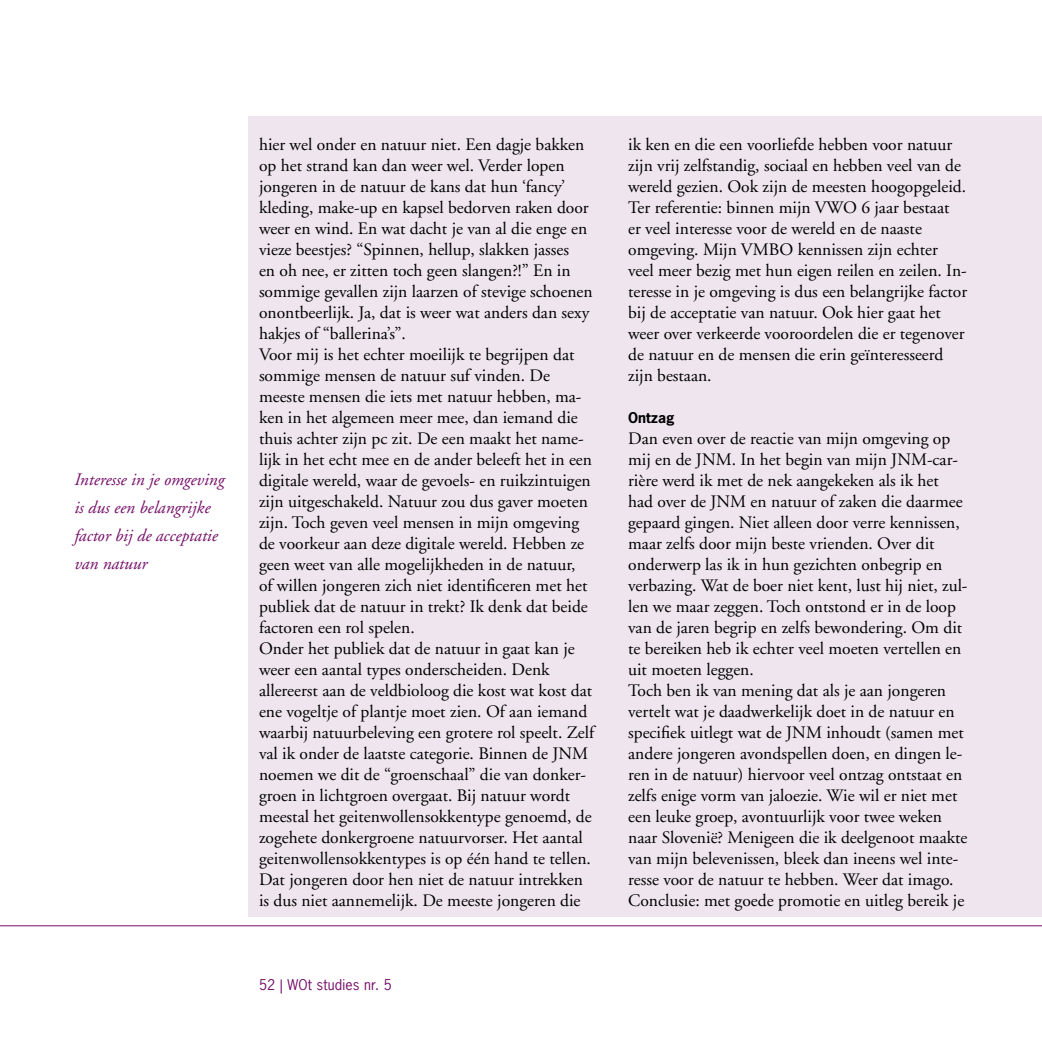
<style>
.page{position:relative;width:1042px;height:1042px;background:#fff}
.page>*{position:absolute;margin:0;border:0;box-sizing:border-box;transform-origin:0 0}
.t1{font:17.5px/21px "Adobe Garamond";color:#000}
.t2{font:italic 17.5px/28px "Adobe Garamond";color:#750d68}
.t3{font:14px "News Gothic";letter-spacing:.015em;color:#750d68}
.t4{font:700 14px "News Gothic";color:#000}
</style>
<div class="page">
<hr style="left:0;top:925px;width:1042px;height:1px;background:#750d68">
<div style="left:248px;top:116px;width:794px;height:800px;background:#eee5ee"></div>
<p class="t2" style="left:74px;top:466px;width:151px">Interesse in je omgeving is dus een belangrijke factor bij de acceptatie van natuur</p>
<p class="t1" style="left:259px;top:134px;width:337px">hier wel onder en natuur niet. Een dagje bakken op het strand kan dan weer wel. Verder lopen jongeren in de natuur de kans dat hun ‘fancy’ kleding, make-up en kapsel bedorven raken door weer en wind. En wat dacht je van al die enge en vieze beestjes? “Spinnen, hellup, slakken jasses<br>en oh nee, er zitten toch geen slangen?!” En in sommige gevallen zijn laarzen of stevige schoenen onontbeerlijk. Ja, dat is weer wat anders dan sexy hakjes of “ballerina’s”.<br>Voor mij is het echter moeilijk te begrijpen dat sommige mensen de natuur suf vinden. De meeste mensen die iets met natuur hebben, ma&shy;ken in het algemeen meer mee, dan iemand die thuis achter zijn pc zit. De een maakt het name&shy;lijk in het echt mee en de ander beleeft het in een digitale wereld, waar de gevoels- en ruikzintuigen zijn uitgeschakeld. Natuur zou dus gaver moeten zijn. Toch geven veel mensen in mijn omgeving de voorkeur aan deze digitale wereld. Hebben ze geen weet van alle mogelijkheden in de natuur,<br>of willen jongeren zich niet identificeren met het publiek dat de natuur in trekt? Ik denk dat beide factoren een rol spelen.<br>Onder het publiek dat de natuur in gaat kan je weer een aantal types onderscheiden. Denk allereerst aan de veldbioloog die kost wat kost dat ene vogeltje of plantje moet zien. Of aan iemand waarbij natuurbeleving een grotere rol speelt. Zelf val ik onder de laatste categorie. Binnen de JNM noemen we dit de “groenschaal” die van donker&shy;groen in lichtgroen overgaat. Bij natuur wordt meestal het geitenwollensokkentype genoemd, de zogehete donkergroene natuurvorser. Het aantal geitenwollensokkentypes is op één hand te tellen.<br>Dat jongeren door hen niet de natuur intrekken is dus niet aannemelijk. De meeste jongeren die</p>
<p class="t1" style="left:628px;top:134px;width:340px">ik ken en die een voorliefde hebben voor natuur zijn vrij zelfstandig, sociaal en hebben veel van de wereld gezien. Ook zijn de meesten hoogopgeleid.<br>Ter referentie: binnen mijn VWO 6 jaar bestaat<br>er veel interesse voor de wereld en de naaste omgeving. Mijn VMBO kennissen zijn echter veel meer bezig met hun eigen reilen en zeilen. In&shy;teresse in je omgeving is dus een belangrijke factor bij de acceptatie van natuur. Ook hier gaat het weer over verkeerde vooroordelen die er tegenover de natuur en de mensen die erin geïnteresseerd zijn bestaan.</p>
<p class="t4" style="left:628px;top:408px;width:48px">Ontzag</p>
<p class="t1" style="left:628px;top:428px;width:341px">Dan even over de reactie van mijn omgeving op mij en de JNM. In het begin van mijn JNM-car&shy;rière werd ik met de nek aangekeken als ik het had over de JNM en natuur of zaken die daarmee gepaard gingen. Niet alleen door verre kennissen, maar zelfs door mijn beste vrienden. Over dit onderwerp las ik in hun gezichten onbegrip en verbazing. Wat de boer niet kent, lust hij niet, zul&shy;len we maar zeggen. Toch ontstond er in de loop van de jaren begrip en zelfs bewondering. Om dit te bereiken heb ik echter veel moeten vertellen en uit moeten leggen.<br>Toch ben ik van mening dat als je aan jongeren vertelt wat je daadwerkelijk doet in de natuur en specifiek uitlegt wat de JNM inhoudt (samen met andere jongeren avondspellen doen, en dingen le&shy;ren in de natuur) hiervoor veel ontzag ontstaat en zelfs enige vorm van jaloezie. Wie wil er niet met een leuke groep, avontuurlijk voor twee weken naar Slovenië? Menigeen die ik deelgenoot maakte van mijn belevenissen, bleek dan ineens wel inte&shy;resse voor de natuur te hebben. Weer dat imago.<br>Conclusie: met goede promotie en uitleg bereik je</p>
<p class="t3" style="left:259px;top:975px;width:134px">52 | WOt studies nr. 5</p>
</div>
